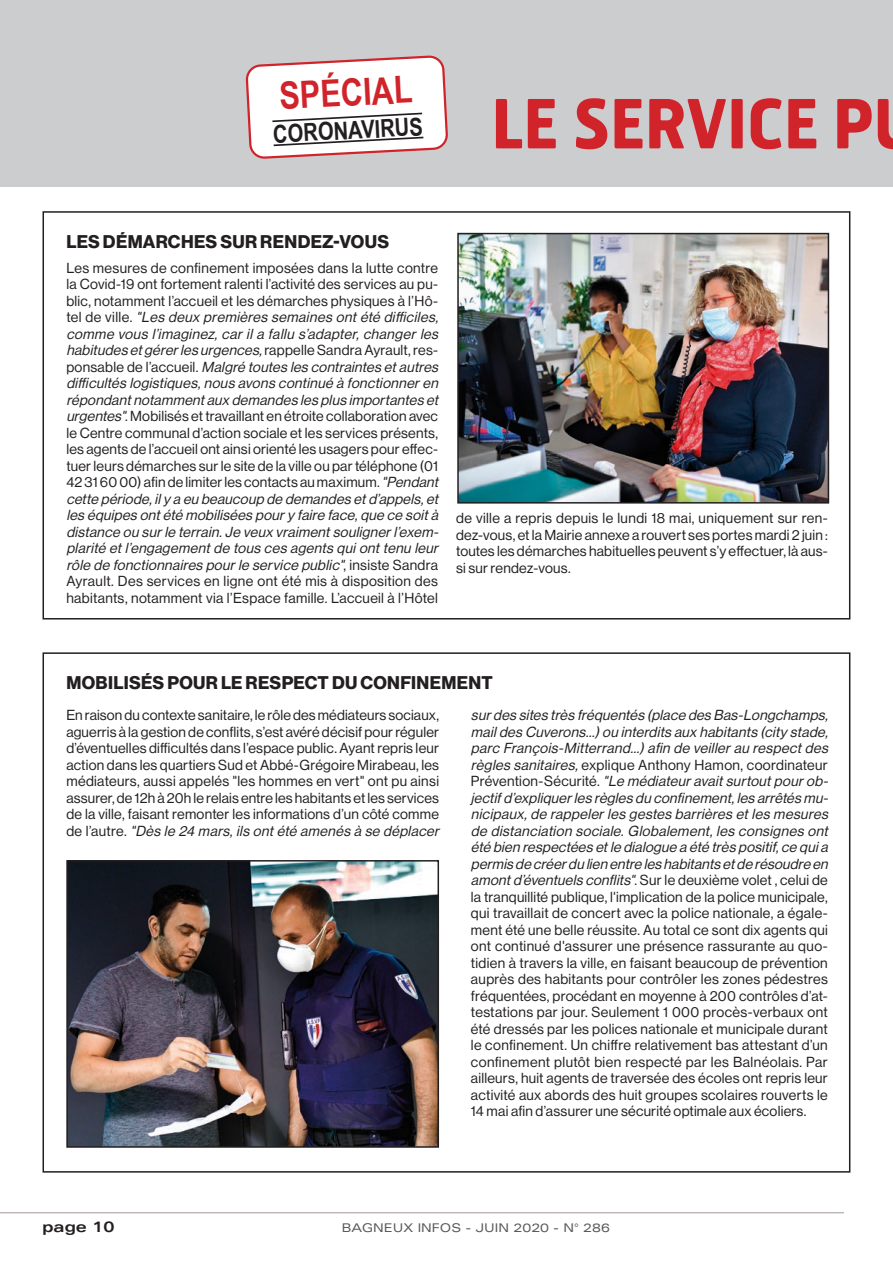
<style>
.page{position:relative;width:893px;height:1263px;background:#fff}
.page>*{position:absolute;margin:0;border:0;box-sizing:border-box;transform-origin:0 0}
.titre_dossier{font:700 67.5px "Hermes";color:#d1232a;scale:.87 1}
.t1{font:700 37.5px "Arial Narrow";color:#d1232a}
.t2{font:700 24.6px "Arial Narrow";color:#231f20}
.titre_vie_de_la_vill{font:18px "N Haas Grotesk DS Pro 75 Bd";letter-spacing:.02em;color:#231f20}
.t3{font:700 expanded 15px "Univers";color:#231f20}
.texte_vie_de_la_vill{font:14.25px/16.5px "N Haas Grotesk DS Pro 55 Rg";letter-spacing:.02em;color:#231f20}
.t4{font:expanded 12px "Univers";color:#57585a}
.s1{font-style:italic}
</style>
<div class="page">
<hr style="left:0;top:1212px;width:844px;height:1px;background:#beb8b6">
<div style="left:0;top:0;width:893px;height:186px;background:#cccdcf"></div>
<svg style="left:247px;top:56px;width:200px;height:102px;background:#f2e8e9"></svg>
<div style="left:43px;top:211px;width:807px;height:408px;border:2px solid #231f20"></div>
<img style="left:460px;top:236px;width:366px;height:265px">
<div style="left:457px;top:233px;width:372px;height:271px;border:2px solid #231f20"></div>
<img style="left:69px;top:863px;width:367px;height:282px">
<div style="left:66px;top:860px;width:373px;height:288px;border:2px solid #231f20"></div>
<p class="t1" style="left:278px;top:68px;width:135px;rotate:-3deg">SPÉCIAL</p>
<p class="t2" style="left:272px;top:116px;width:151px;rotate:-3deg">CORONAVIRUS</p>
<p class="titre_dossier" style="left:492px;top:80px;width:441px">LE SERVICE P</p>
<p class="titre_vie_de_la_vill" style="left:66px;top:231px;width:324px">LES DÉMARCHES SUR RENDEZ-VOUS</p>
<p class="texte_vie_de_la_vill" style="left:66px;top:260px;width:377px">Les mesures de confinement imposées dans la lutte contre la Covid-19 ont fortement ralenti l’activité des services au pu&shy;blic, notamment l’accueil et les démarches physiques à l’Hô&shy;t e l d e v i l l e . <span class="s1">"Les deux premières semaines ontété difficiles, comme vous l’imaginez,carila fallu s’adapter,changerles habitudes etgérerles urgences,</span>r a p p e l l e S a n d r a Ay r a u l t , r e s - p o n s a b l e d e l ’ a c c u e i l . <span class="s1">Malgré toutes les contraintes etautres difficultés logistiques,nous avons continué à fonctionneren répondantnotammentaux demandes les plus importantes et urgentes"</span>. Mobilisés et travaillant en étroite collaboration avec le Centre communal d’action sociale et les services présents, les agents de l’accueil ont ainsi orienté les usagers pour effec&shy;tuer leurs démarches sur le site de la ville ou par téléphone (01<br>42 31 60 00) afin de limiter les contacts au maximum. <span class="s1">"Pendant cette période,ily a eu beaucoup de demandes etd’appels,et les équipes ontété mobilisées poury faire face,que ce soità distance ou surle terrain.Je veux vraimentsoulignerl’exem&shy;plarité etl’engagementde tous ces agents quionttenu leur rôle de fonctionnaires pourle service public"</span>, i n s i s t e S a n d r a Ayrault. Des services en ligne ont été mis à disposition des habitants, notamment via l’Espace famille. L’accueil à l’Hôtel</p>
<p class="texte_vie_de_la_vill" style="left:456px;top:510px;width:373px;text-align:justify">de ville a repris depuis le lundi 18 mai, uniquement sur ren&shy;dez-vous, et la Mairie annexe a rouvert ses portes mardi 2 juin : toutes les démarches habituelles peuvent s’y effectuer, là aus&shy;si sur rendez-vous.</p>
<p class="titre_vie_de_la_vill" style="left:66px;top:672px;width:428px">MOBILISÉS POUR LE RESPECT DU CONFINEMENT</p>
<p class="texte_vie_de_la_vill" style="left:66px;top:707px;width:378px">En raison du contexte sanitaire, le rôle des médiateurs sociaux, aguerris à la gestion de conflits, s’est avéré décisif pour réguler d’éventuelles difficultés dans l’espace public. Ayant repris leur action dans les quartiers Sud et Abbé-Grégoire Mirabeau, les médiateurs, aussi appelés "les hommes en vert" ont pu ainsi assurer, de 12h à 20h le relais entre les habitants et les services de la ville, faisant remonter les informations d’un côté comme d e l ’ a u t r e . <span class="s1">"Dès le 24 mars,ils ontété amenés à se déplacer</span></p>
<p class="texte_vie_de_la_vill" style="left:471px;top:707px;width:362px"><span class="s1">surdes sites très fréquentés (place des Bas-Longchamps, maildes Cuverons…)ou interdits aux habitants (city stade, parc François-Mitterrand…)afin de veillerau respectdes règles sanitaires,</span>explique Anthony Hamon, coordinateur P r éve n t i o n - S é c u r i t é . <span class="s1">"Le médiateuravaitsurtoutpourob&shy;jectifd’expliquerles règles du confinement,les arrêtés mu&shy;nicipaux,de rappelerles gestes barrières etles mesures de distanciation sociale.Globalement,les consignes ont été bien respectées etle dialogue a été très positif,ce quia permis de créerdu lien entre les habitants etde résoudre en amontd’éventuels conflits"</span>. S u r l e d e u x i è m e vo l et , c e l u i d e la tranquillité publique, l'implication de la police municipale, qui travaillait de concert avec la police nationale, a égale&shy;ment été une belle réussite. Au total ce sont dix agents qui ont continué d'assurer une présence rassurante au quo&shy;tidien à travers la ville, en faisant beaucoup de prévention auprès des habitants pour contrôler les zones pédestres fréquentées, procédant en moyenne à 200 contrôles d’at&shy;testations par jour. Seulement 1 000 procès-verbaux ont été dressés par les polices nationale et municipale durant le confinement. Un chiffre relativement bas attestant d’un confinement plutôt bien respecté par les Balnéolais. Par ailleurs, huit agents de traversée des écoles ont repris leur activité aux abords des huit groupes scolaires rouverts le 14 mai afin d’assurer une sécurité optimale aux écoliers.</p>
<p class="t3" style="left:43px;top:1218px;width:74px">page 10</p>
<p class="t4" style="left:342px;top:1221px;width:270px">BAGNEUX INFOS - JUIN 2020 - N° 286</p>
</div>
